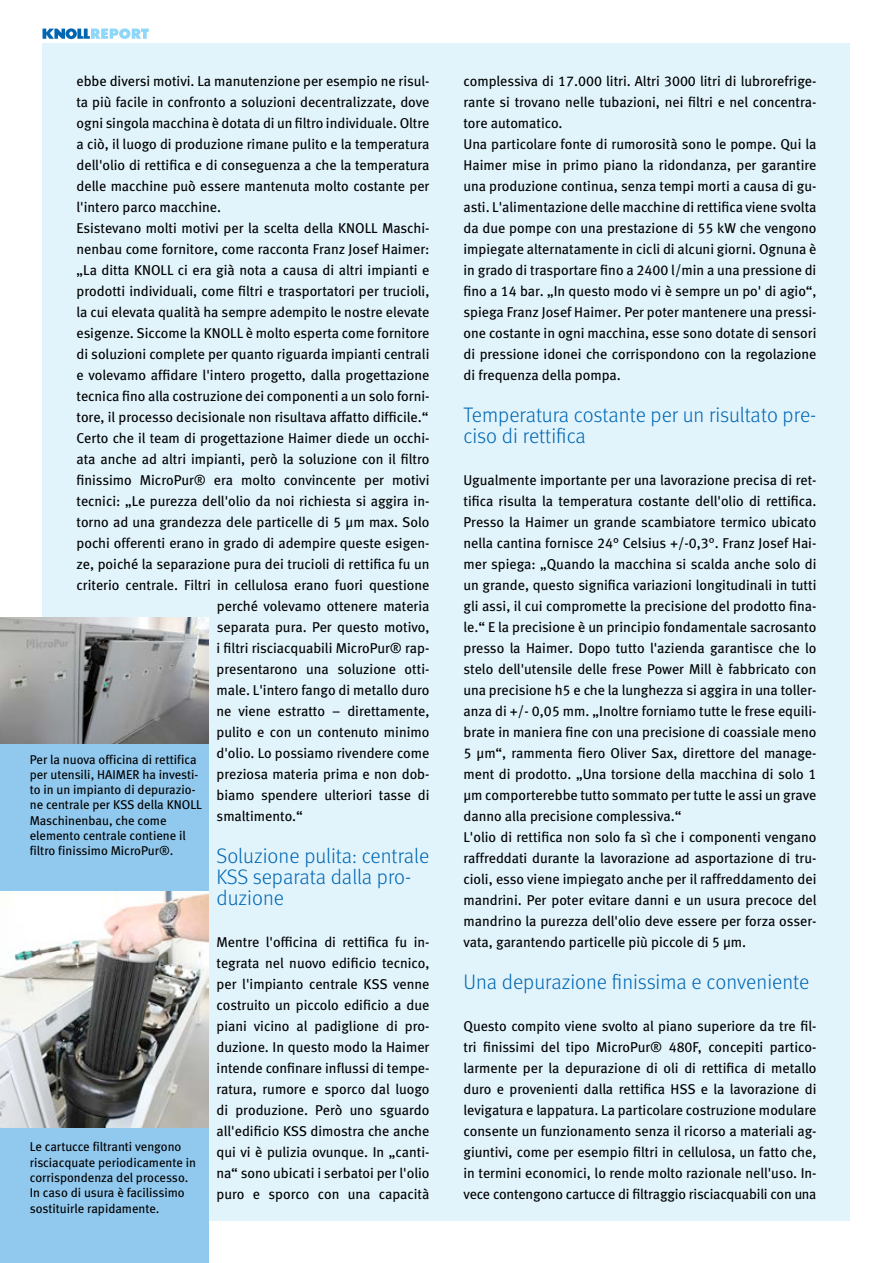
<style>
.page{position:relative;width:893px;height:1263px;background:#fff}
.page>*{position:absolute;margin:0;border:0;box-sizing:border-box;transform-origin:0 0}
.t1{font:21px/21px "Meta Light LF";color:#0066b2}
.t2{font:14.25px/21px "Meta Book LF";color:#000;text-align:justify}
.t3{font:12.75px/15.3px "Meta Book LF";color:#000}
</style>
<div class="page">
<div style="left:43px;top:43px;width:807px;height:1177px;background:#e1f4fc"></div>
<div style="left:0;top:617px;width:208px;height:646px;background:#91c8ed"></div>
<img style="left:0;top:617px;width:208px;height:127px">
<img style="left:0;top:891px;width:208px;height:237px">
<svg style="left:43px;top:28px;width:106px;height:11px"></svg>
<p class="t2" style="left:77px;top:70px;width:354px">ebbe diversi motivi. La manutenzione per esempio ne risul&shy;ta più facile in confronto a soluzioni decentralizzate, dove ogni singola macchina è dotata di un filtro individuale. Oltre a ciò, il luogo di produzione rimane pulito e la temperatura dell'olio di rettifica e di conseguenza a che la temperatura delle macchine può essere mantenuta molto costante per l'intero parco macchine.</p>
<p class="t2" style="left:77px;top:217px;width:354px">Esistevano molti motivi per la scelta della KNOLL Maschi&shy;nenbau come fornitore, come racconta Franz Josef Haimer: „La ditta KNOLL ci era già nota a causa di altri impianti e prodotti individuali, come filtri e trasportatori per trucioli, la cui elevata qualità ha sempre adempito le nostre elevate esigenze. Siccome la KNOLL è molto esperta come fornitore di soluzioni complete per quanto riguarda impianti centrali e volevamo affidare l'intero progetto, dalla progettazione tecnica fino alla costruzione dei componenti a un solo forni&shy;tore, il processo decisionale non risultava affatto difficile.“</p>
<p class="t2" style="left:77px;top:427px;width:354px">Certo che il team di progettazione Haimer diede un occhi-</p>
<p class="t2" style="left:77px;top:448px;width:354px">ata anche ad altri impianti, però la soluzione con il filtro</p>
<p class="t2" style="left:77px;top:469px;width:354px">finissimo MicroPur® era molto convincente per motivi</p>
<p class="t2" style="left:77px;top:490px;width:354px">tecnici: „Le purezza dell'olio da noi richiesta si aggira in-</p>
<p class="t2" style="left:77px;top:511px;width:354px">torno ad una grandezza dele particelle di 5 µm max. Solo</p>
<p class="t2" style="left:77px;top:532px;width:354px">pochi offerenti erano in grado di adempire queste esigen-</p>
<p class="t2" style="left:77px;top:553px;width:354px">ze, poiché la separazione pura dei trucioli di rettifica fu un</p>
<p class="t2" style="left:77px;top:574px;width:354px">criterio centrale. Filtri in cellulosa erano fuori questione</p>
<p class="t2" style="left:217px;top:595px;width:214px">perché volevamo ottenere materia</p>
<p class="t2" style="left:217px;top:616px;width:214px">separata pura. Per questo motivo,</p>
<p class="t2" style="left:217px;top:637px;width:214px">i filtri risciacquabili MicroPur® rap-</p>
<p class="t2" style="left:217px;top:658px;width:214px">presentarono una soluzione otti-</p>
<p class="t2" style="left:217px;top:679px;width:214px">male. L'intero fango di metallo duro</p>
<p class="t2" style="left:217px;top:700px;width:214px">ne viene estratto – direttamente,</p>
<p class="t2" style="left:217px;top:721px;width:214px">pulito e con un contenuto minimo</p>
<p class="t2" style="left:217px;top:742px;width:214px">d'olio. Lo possiamo rivendere come</p>
<p class="t2" style="left:217px;top:763px;width:214px">preziosa materia prima e non dob-</p>
<p class="t2" style="left:217px;top:784px;width:214px">biamo spendere ulteriori tasse di</p>
<p class="t2" style="left:217px;top:805px;width:88px">smaltimento.“</p>
<p class="t1" style="left:217px;top:845px;width:214px">Soluzione pulita: centrale<br>KSS separata dalla pro&shy;duzione</p>
<p class="t2" style="left:217px;top:931px;width:214px">Mentre l'officina di rettifica fu in&shy;tegrata nel nuovo edificio tecnico, per l'impianto centrale KSS venne costruito un piccolo edificio a due piani vicino al padiglione di pro&shy;duzione. In questo modo la Haimer intende confinare influssi di tempe&shy;ratura, rumore e sporco dal luogo di produzione. Però uno sguardo all'edificio KSS dimostra che anche qui vi è pulizia ovunque. In „canti&shy;na“ sono ubicati i serbatoi per l'olio puro e sporco con una capacità</p>
<p class="t3" style="left:30px;top:751px;width:174px">Per la nuova officina di rettifica per utensili, HAIMER ha investi&shy;to in un impianto di depurazio&shy;ne centrale per KSS della KNOLL<br>Maschinenbau, che come elemento centrale contiene il filtro finissimo MicroPur®.</p>
<p class="t3" style="left:30px;top:1139px;width:168px">Le cartucce filtranti vengono risciacquate periodicamente in corrispondenza del processo.<br>In caso di usura è facilissimo sostituirle rapidamente.</p>
<p class="t2" style="left:463px;top:70px;width:354px">complessiva di 17.000 litri. Altri 3000 litri di lubrorefrige&shy;rante si trovano nelle tubazioni, nei filtri e nel concentra&shy;tore automatico.</p>
<p class="t2" style="left:463px;top:133px;width:354px">Una particolare fonte di rumorosità sono le pompe. Qui la Haimer mise in primo piano la ridondanza, per garantire una produzione continua, senza tempi morti a causa di gu&shy;asti. L'alimentazione delle macchine di rettifica viene svolta da due pompe con una prestazione di 55 kW che vengono impiegate alternatamente in cicli di alcuni giorni. Ognuna è in grado di trasportare fino a 2400 l/min a una pressione di fino a 14 bar. „In questo modo vi è sempre un po' di agio“, spiega Franz Josef Haimer. Per poter mantenere una pressi&shy;one costante in ogni macchina, esse sono dotate di sensori di pressione idonei che corrispondono con la regolazione di frequenza della pompa.</p>
<p class="t1" style="left:463px;top:404px;width:354px">Temperatura costante per un risultato pre&shy;ciso di rettifica</p>
<p class="t2" style="left:463px;top:469px;width:354px">Ugualmente importante per una lavorazione precisa di ret&shy;tifica risulta la temperatura costante dell'olio di rettifica.<br>Presso la Haimer un grande scambiatore termico ubicato nella cantina fornisce 24° Celsius +/-0,3°. Franz Josef Hai&shy;mer spiega: „Quando la macchina si scalda anche solo di un grande, questo significa variazioni longitudinali in tutti gli assi, il cui compromette la precisione del prodotto fina&shy;le.“ E la precisione è un principio fondamentale sacrosanto presso la Haimer. Dopo tutto l'azienda garantisce che lo stelo dell'utensile delle frese Power Mill è fabbricato con una precisione h5 e che la lunghezza si aggira in una toller&shy;anza di +/- 0,05 mm. „Inoltre forniamo tutte le frese equili&shy;brate in maniera fine con una precisione di coassiale meno 5 µm“, rammenta fiero Oliver Sax, direttore del manage&shy;ment di prodotto. „Una torsione della macchina di solo 1 µm comporterebbe tutto sommato per tutte le assi un grave danno alla precisione complessiva.“</p>
<p class="t2" style="left:463px;top:826px;width:355px">L'olio di rettifica non solo fa sì che i componenti vengano raffreddati durante la lavorazione ad asportazione di tru&shy;cioli, esso viene impiegato anche per il raffreddamento dei mandrini. Per poter evitare danni e un usura precoce del mandrino la purezza dell'olio deve essere per forza osser&shy;vata, garantendo particelle più piccole di 5 µm.</p>
<p class="t1" style="left:463px;top:971px;width:347px">Una depurazione finissima e conveniente</p>
<p class="t2" style="left:463px;top:1015px;width:354px">Questo compito viene svolto al piano superiore da tre fil&shy;tri finissimi del tipo MicroPur® 480F, concepiti partico&shy;larmente per la depurazione di oli di rettifica di metallo duro e provenienti dalla rettifica HSS e la lavorazione di levigatura e lappatura. La particolare costruzione modulare consente un funzionamento senza il ricorso a materiali ag&shy;giuntivi, come per esempio filtri in cellulosa, un fatto che, in termini economici, lo rende molto razionale nell'uso. In&shy;vece contengono cartucce di filtraggio risciacquabili con una</p>
</div>
